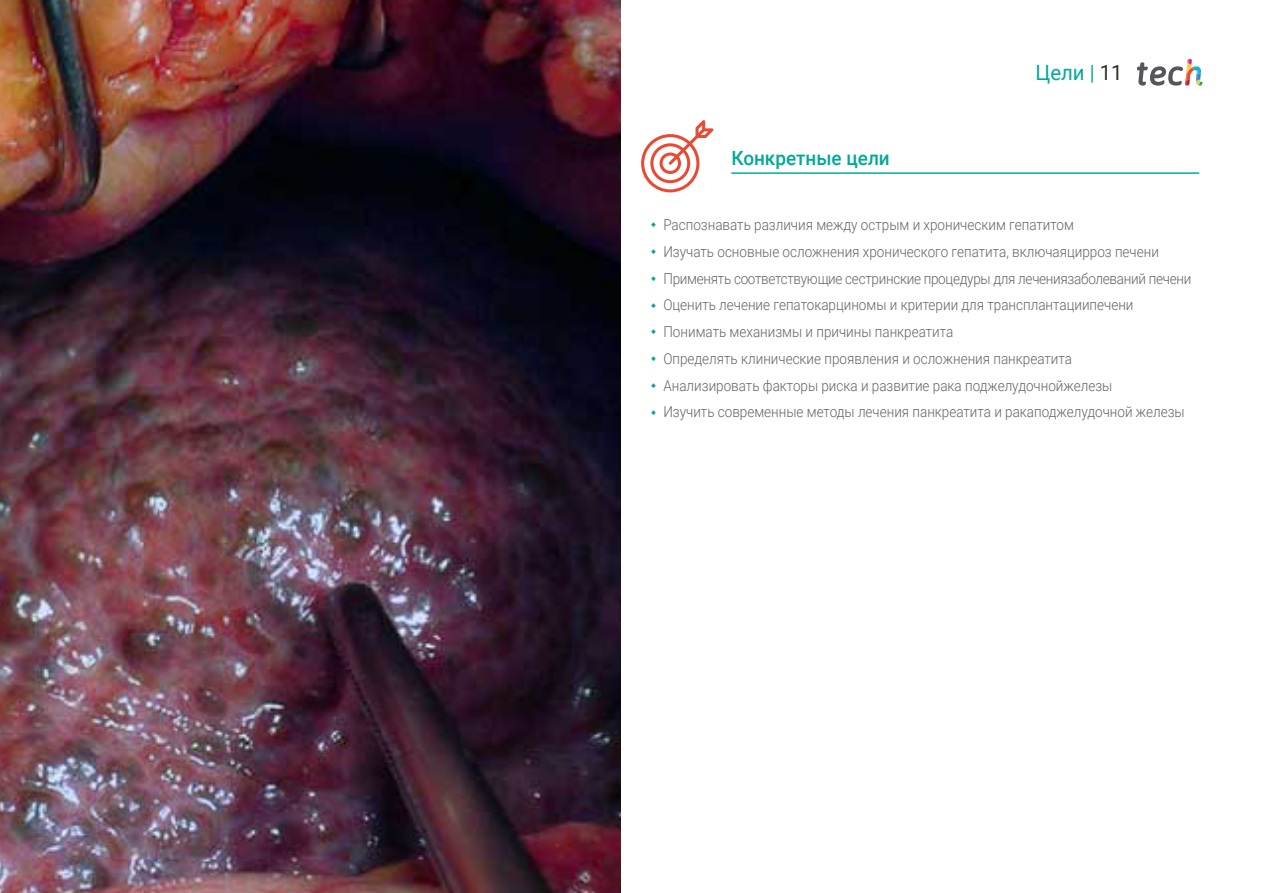
<style>
.page{position:relative;width:1263px;height:893px;background:#fff}
.page>*{position:absolute;margin:0;border:0;box-sizing:border-box;transform-origin:0 0}
.t1{font:21px "Roboto";color:#00a996}
.t2{font:500 19.5px "Roboto";color:#00a996}
.t3{font:300 15px/26.7px "Roboto";color:#61646a;scale:.9 1}
.s1{color:#312e20}
</style>
<div class="page">
<img style="left:0;top:0;width:621px;height:893px">
<svg style="left:1137px;top:59px;width:65px;height:27px"></svg>
<hr style="left:731px;top:173px;width:468px;height:1px;background:#00a996">
<svg style="left:641px;top:120px;width:72px;height:72px"></svg>
<h2 class="t2" style="left:731px;top:144px;width:160px">Конкретные цели</h2>
<h1 class="t1" style="left:1035px;top:57px;width:89px">Цели | <span class="s1">11</span></h1>
<p class="t3" style="left:663px;top:211px;width:588px">Распознавать различия между острым и хроническим гепатитом<br>Изучать основные осложнения хронического гепатита, включаяцирроз печени Применять соответствующие сестринские процедуры для лечениязаболеваний печени Оценить лечение гепатокарциномы и критерии для трансплантациипечени Понимать механизмы и причины панкреатита<br>Определять клинические проявления и осложнения панкреатита<br>Анализировать факторы риска и развитие рака поджелудочнойжелезы<br>Изучить современные методы лечения панкреатита и ракаподжелудочной железы</p>
</div>
